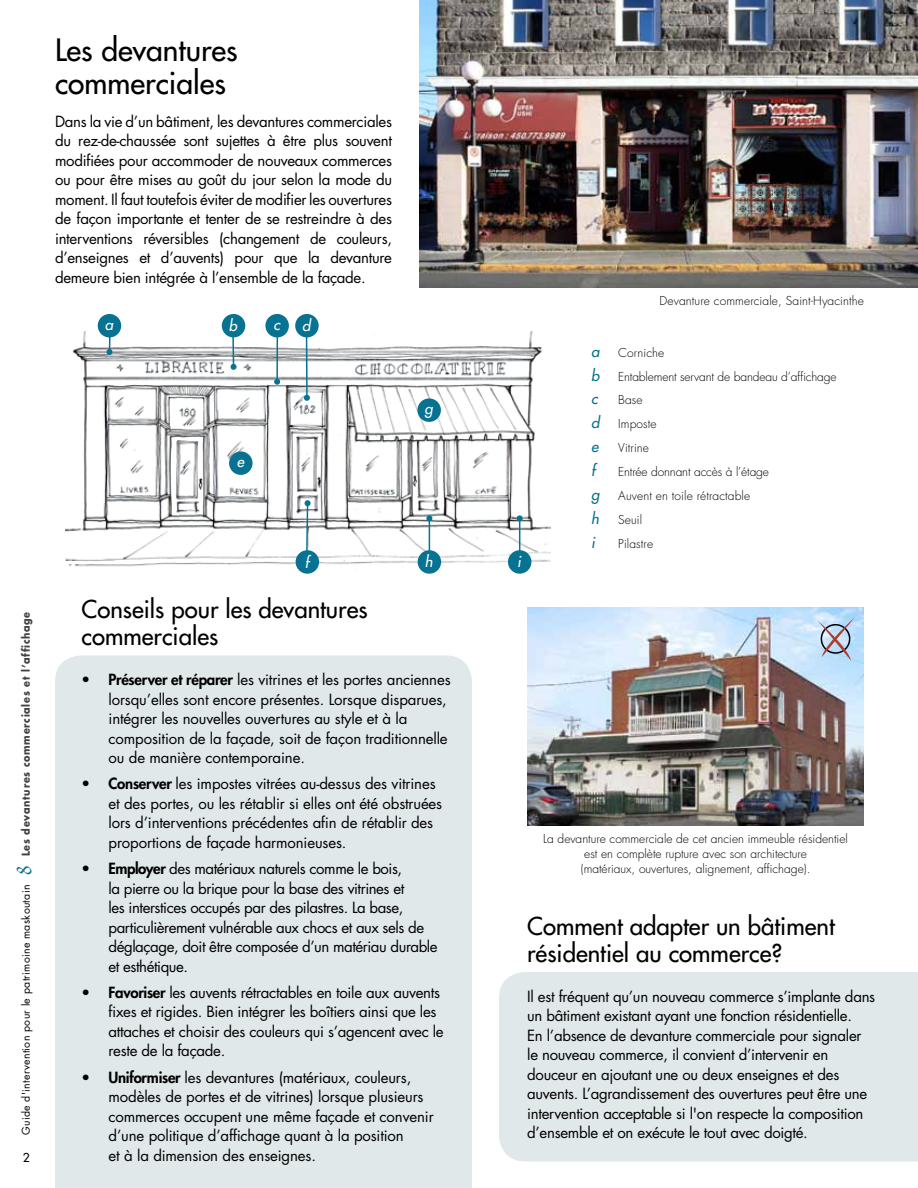
<style>
.page{position:relative;width:918px;height:1188px;background:#fff}
.page>*{position:absolute;margin:0;border:0;box-sizing:border-box;transform-origin:0 0}
.t1{font:500 30px/33px "Futura Std";color:#000}
.t2{font:500 24px/27px "Futura Std";color:#000}
.t3{font:15px/19.5px "Futura Std";letter-spacing:-.02em;color:#000}
.t4{font:italic 500 15px "Futura Std";color:#fff}
.t5{font:italic 500 15px "Futura Std";color:#077292}
.t6{font:300 12px/23.9px "Futura Std";color:#000}
.t7{font:500 12px "Futura Std";color:#000}
.t8{font:10.5px "Futura Std";letter-spacing:.03em;color:#000}
.s1{font-family:"Duc De Berry LT Std";font-size:22.5px;color:#077292}
.s2{font-weight:700;color:#414042}
.s3{font-weight:500;font-style:italic;font-size:15px;color:#077292}
.s4{font-weight:800}
</style>
<div class="page">
<div style="left:55px;top:655px;width:417px;height:533px;background:#e1e8e9"></div>
<img style="left:419px;top:0;width:499px;height:288px">
<img style="left:65px;top:332px;width:486px;height:242px">
<div style="left:499px;top:972px;width:419px;height:189px;background:#e1e8e9"></div>
<img style="left:527px;top:607px;width:337px;height:218px">
<div style="left:222px;top:314px;width:23px;height:23px;background:#077292;border-radius:50%"></div>
<div style="left:265px;top:314px;width:24px;height:23px;background:#077292;border-radius:50%"></div>
<hr style="left:109px;top:332px;width:2px;height:20px;background:#077292">
<svg style="left:106px;top:349px;width:7px;height:6px"></svg>
<div style="left:98px;top:314px;width:23px;height:23px;background:#077292;border-radius:50%"></div>
<svg style="left:230px;top:337px;width:7px;height:33px"></svg>
<hr style="left:276px;top:332px;width:2px;height:50px;background:#077292">
<svg style="left:274px;top:378px;width:7px;height:7px"></svg>
<div style="left:295px;top:314px;width:24px;height:23px;background:#077292;border-radius:50%"></div>
<hr style="left:306px;top:333px;width:2px;height:65px;background:#077292">
<svg style="left:304px;top:394px;width:6px;height:7px"></svg>
<div style="left:229px;top:451px;width:24px;height:24px;background:#077292;border-radius:50%"></div>
<div style="left:417px;top:398px;width:24px;height:24px;background:#077292;border-radius:50%"></div>
<svg style="left:304px;top:500px;width:7px;height:50px"></svg>
<div style="left:296px;top:550px;width:23px;height:24px;background:#077292;border-radius:50%"></div>
<hr style="left:429px;top:518px;width:1px;height:34px;background:#077292">
<svg style="left:426px;top:515px;width:7px;height:7px"></svg>
<div style="left:418px;top:550px;width:23px;height:24px;background:#077292;border-radius:50%"></div>
<hr style="left:519px;top:518px;width:1px;height:34px;background:#077292">
<svg style="left:516px;top:515px;width:7px;height:7px"></svg>
<div style="left:508px;top:550px;width:23px;height:24px;background:#077292;border-radius:50%"></div>
<svg style="left:818px;top:617px;width:37px;height:43px;background:#b0bdd0"></svg>
<p class="t8" style="left:19px;top:1135px;width:525px;rotate:-90deg">Guide d'intervention pour le patrimoine maskoutain <span class="s1">8</span> <span class="s2">Les devantures commerciales et l’affichage</span></p>
<p class="t7" style="left:23px;top:1150px;width:8px">2</p>
<h1 class="t1" style="left:55px;top:34px;width:184px">Les devantures commerciales</h1>
<p class="t3" style="left:55px;top:112px;width:339px;text-align:justify">Dans la vie d’un bâtiment, les devantures commerciales du rez-de-chaussée sont sujettes à être plus souvent modifiées pour accommoder de nouveaux commerces ou pour être mises au goût du jour selon la mode du moment. Il faut toutefois éviter de modifier les ouvertures de façon importante et tenter de se restreindre à des interventions réversibles (changement de couleurs, d’enseignes et d’auvents) pour que la devanture demeure bien intégrée à l’ensemble de la façade.</p>
<p class="t4" style="left:105px;top:315px;width:10px">a</p>
<p class="t4" style="left:229px;top:316px;width:10px">b</p>
<p class="t4" style="left:273px;top:315px;width:8px">c</p>
<p class="t4" style="left:302px;top:316px;width:10px">d</p>
<p class="t4" style="left:237px;top:452px;width:9px">e</p>
<p class="t4" style="left:425px;top:399px;width:10px">g</p>
<p class="t4" style="left:305px;top:553px;width:6px">f</p>
<p class="t4" style="left:425px;top:552px;width:9px">h</p>
<p class="t4" style="left:517px;top:552px;width:5px">i</p>
<p class="t6" style="left:660px;top:289px;width:206px">Devanture commerciale, Saint-Hyacinthe</p>
<p class="t6" style="left:591px;top:341px;width:247px"><span class="s3">a</span> Corniche<br><span class="s3">b</span> Entablement servant de bandeau d’affichage</p>
<p class="t5" style="left:591px;top:390px;width:8px">c</p>
<p class="t6" style="left:591px;top:388px;width:67px;text-indent:27px">Base<br><span class="s3">d</span> Imposte</p>
<p class="t5" style="left:591px;top:437px;width:9px">e</p>
<p class="t6" style="left:618px;top:436px;width:32px">Vitrine</p>
<p class="t5" style="left:591px;top:461px;width:6px">f</p>
<p class="t6" style="left:591px;top:460px;width:179px;text-indent:27px">Entrée donnant accès à l’étage <span class="s3">g</span> Auvent en toile rétractable</p>
<p class="t5" style="left:591px;top:509px;width:9px">h</p>
<p class="t6" style="left:618px;top:508px;width:25px">Seuil</p>
<p class="t5" style="left:591px;top:533px;width:5px">i</p>
<p class="t6" style="left:618px;top:532px;width:36px">Pilastre</p>
<h2 class="t2" style="left:82px;top:596px;width:288px">Conseils pour les devantures commerciales</h2>
<p class="t3" style="left:109px;top:670px;width:344px;text-indent:-27px"><span class="s4">• Préserver et réparer</span> les vitrines et les portes anciennes lorsqu’elles sont encore présentes. Lorsque disparues, intégrer les nouvelles ouvertures au style et à la composition de la façade, soit de façon traditionnelle ou de manière contemporaine.</p>
<p class="t3" style="left:109px;top:774px;width:335px;text-indent:-27px"><span class="s4">• Conserver</span> les impostes vitrées au-dessus des vitrines et des portes, ou les rétablir si elles ont été obstruées lors d’interventions précédentes afin de rétablir des proportions de façade harmonieuses.</p>
<p class="t3" style="left:109px;top:859px;width:331px;text-indent:-27px"><span class="s4">• Employer</span> des matériaux naturels comme le bois,<br>la pierre ou la brique pour la base des vitrines et<br>les interstices occupés par des pilastres. La base, particulièrement vulnérable aux chocs et aux sels de déglaçage, doit être composée d’un matériau durable et esthétique.</p>
<p class="t3" style="left:109px;top:983px;width:337px;text-indent:-27px"><span class="s4">• Favoriser</span> les auvents rétractables en toile aux auvents fixes et rigides. Bien intégrer les boîtiers ainsi que les attaches et choisir des couleurs qui s’agencent avec le reste de la façade.</p>
<p class="t3" style="left:109px;top:1068px;width:327px;text-indent:-27px"><span class="s4">• Uniformiser</span> les devantures (matériaux, couleurs, modèles de portes et de vitrines) lorsque plusieurs commerces occupent une même façade et convenir d’une politique d’affichage quant à la position<br>et à la dimension des enseignes.</p>
<p class="t6" style="left:543px;top:831px;width:306px;line-height:15px;text-align:center">La devanture commerciale de cet ancien immeuble résidentiel est en complète rupture avec son architecture<br>(matériaux, ouvertures, alignement, affichage).</p>
<h2 class="t2" style="left:527px;top:913px;width:309px">Comment adapter un bâtiment résidentiel au commerce?</h2>
<p class="t3" style="left:527px;top:987px;width:350px">Il est fréquent qu’un nouveau commerce s’implante dans un bâtiment existant ayant une fonction résidentielle.<br>En l’absence de devanture commerciale pour signaler le nouveau commerce, il convient d’intervenir en douceur en ajoutant une ou deux enseignes et des auvents. L’agrandissement des ouvertures peut être une intervention acceptable si l'on respecte la composition d’ensemble et on exécute le tout avec doigté.</p>
</div>
